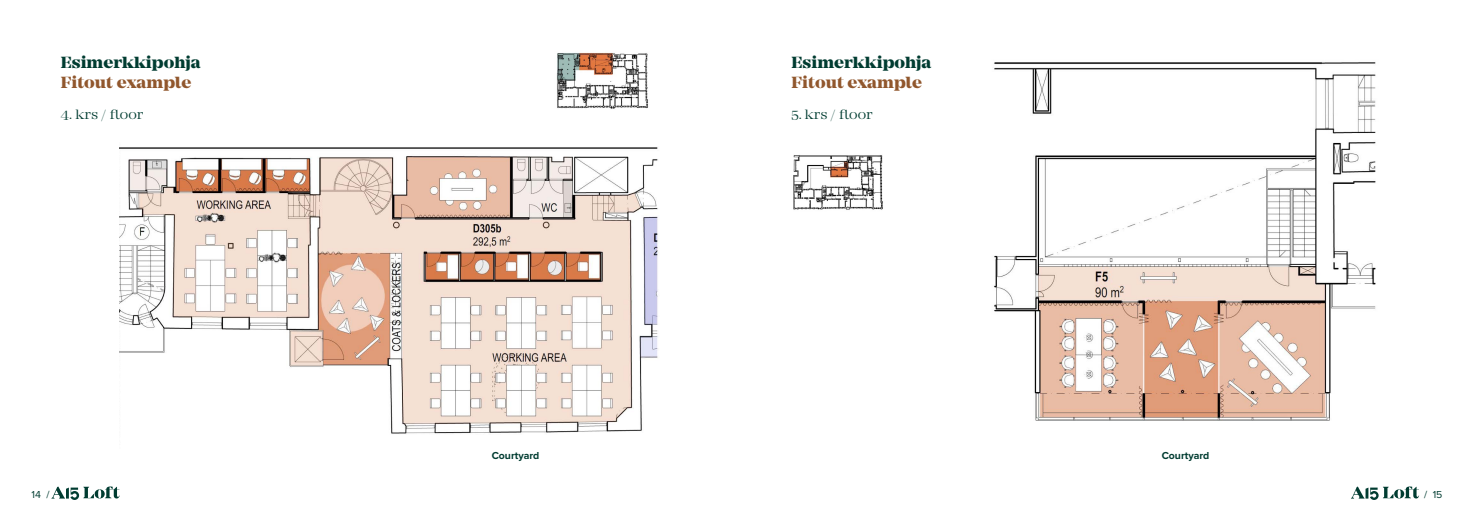
<style>
.page{position:relative;width:1474px;height:521px;background:#fff}
.page>*{position:absolute;margin:0;border:0;box-sizing:border-box;transform-origin:0 0}
.t1{font:800 16.8px "Mirador";color:#003c31}
.t2{font:800 16.8px "Mirador";color:#91572d}
.t3{font:14px "Mirador";color:#003c31}
.t4{font:700 10.5px "Proxima Nova";color:#003c31}
.t5{font:10.5px "Proxima Nova";color:#003c31}
</style>
<div class="page">
<img style="left:120px;top:147px;width:539px;height:287px">
<img style="left:994px;top:62px;width:382px;height:359px">
<img style="left:557px;top:52px;width:91px;height:57px">
<img style="left:793px;top:155px;width:90px;height:55px">
<svg style="left:51px;top:486px;width:69px;height:14px"></svg>
<svg style="left:1351px;top:486px;width:67px;height:14px"></svg>
<p class="t1" style="left:61px;top:52px;width:141px">Esimerkkipohja</p>
<p class="t2" style="left:61px;top:73px;width:132px">Fitout example</p>
<p class="t1" style="left:791px;top:52px;width:141px">Esimerkkipohja</p>
<p class="t2" style="left:791px;top:73px;width:132px">Fitout example</p>
<p class="t3" style="left:61px;top:106px;width:84px">4. krs / floor</p>
<p class="t3" style="left:791px;top:106px;width:83px">5. krs / floor</p>
<p class="t4" style="left:491px;top:447px;width:49px">Courtyard</p>
<p class="t4" style="left:1161px;top:447px;width:49px">Courtyard</p>
<p class="t5" style="left:32px;top:487px;width:19px">14 /</p>
<p class="t5" style="left:1424px;top:487px;width:20px">/ 15</p>
</div>
